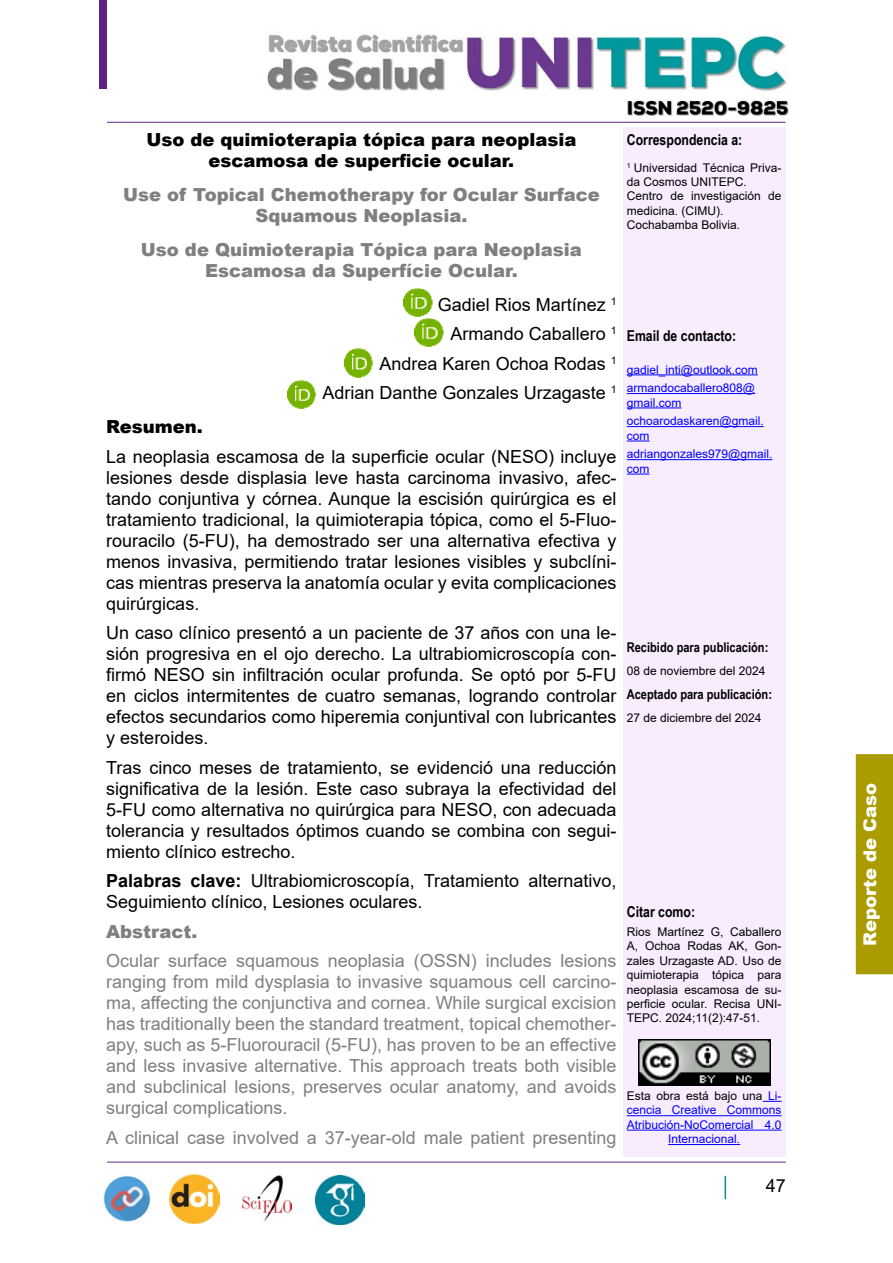
<style>
.page{position:relative;width:893px;height:1263px;background:#fff}
.page>*{position:absolute;margin:0;border:0;box-sizing:border-box;transform-origin:0 0}
.t1{font:18px/21px "Arial";color:#000;text-align:justify}
.t2{font:18px/21px "Arial";color:#7f7f7f;text-align:justify}
.t3{font:900 18px/21px "Arial";color:#7f7f7f;text-align:center}
.t4{font:900 18px/21px "Arial";color:#000;text-align:center}
.t5{font:900 18px "Arial";color:#fff}
.t6{font:700 15px "Arial Narrow";color:#000}
.t7{font:700 13.5px "Arial Narrow";color:#000}
.t8{font:12px/14.4px "Arial";color:#000}
.t9{font:12px/18.6px "Arial";color:#00f}
.s1{font-weight:700}
.s2{color:#000}
</style>
<div class="page">
<div style="left:100px;top:0;width:7px;height:89px;background:#622181"></div>
<hr style="left:107px;top:122px;width:679px;height:1px;background:#60247f">
<hr style="left:107px;top:1162px;width:679px;height:1px;background:#60247f">
<svg style="left:725px;top:1176px;width:1px;height:23px"></svg>
<div style="left:623px;top:128px;width:163px;height:1029px;background:#f8ecff"></div>
<div style="left:856px;top:754px;width:37px;height:220px;background:#aa9c00"></div>
<img style="left:103px;top:1175px;width:48px;height:47px">
<img style="left:170px;top:1174px;width:50px;height:50px">
<img style="left:242px;top:1176px;width:50px;height:46px">
<img style="left:316px;top:1176px;width:48px;height:48px">
<img style="left:267px;top:34px;width:520px;height:57px">
<img style="left:627px;top:100px;width:162px;height:16px">
<hr style="left:627px;top:374px;width:131px;height:1px;background:#00f">
<hr style="left:627px;top:393px;width:128px;height:1px;background:#00f">
<hr style="left:627px;top:407px;width:54px;height:1px;background:#00f">
<hr style="left:627px;top:426px;width:137px;height:1px;background:#00f">
<svg style="left:627px;top:441px;width:22px;height:1px"></svg>
<hr style="left:627px;top:459px;width:145px;height:1px;background:#00f">
<svg style="left:627px;top:474px;width:22px;height:1px"></svg>
<svg style="left:763px;top:1101px;width:19px;height:1px"></svg>
<hr style="left:627px;top:1115px;width:155px;height:1px;background:#00f">
<hr style="left:627px;top:1130px;width:155px;height:1px;background:#00f">
<hr style="left:668px;top:1144px;width:72px;height:1px;background:#00f">
<img style="left:638px;top:1039px;width:132px;height:47px">
<img style="left:404px;top:288px;width:29px;height:29px">
<img style="left:415px;top:318px;width:29px;height:29px">
<img style="left:344px;top:349px;width:29px;height:29px">
<img style="left:287px;top:380px;width:29px;height:29px">
<p class="t4" style="left:146px;top:129px;width:431px">Uso de quimioterapia tópica para neoplasia escamosa de superficie ocular.</p>
<p class="t3" style="left:123px;top:184px;width:478px">Use of Topical Chemotherapy for Ocular Surface<br>Squamous Neoplasia.</p>
<p class="t3" style="left:141px;top:238px;width:442px">Uso de Quimioterapia Tópica para Neoplasia<br>Escamosa da Superfície Ocular.</p>
<p class="t1" style="left:323px;top:290px;width:295px;line-height:29.5px;text-align:right">Gadiel Rios Martínez <sup>1<br></sup>Armando Caballero <sup>1<br></sup>Andrea Karen Ochoa Rodas <sup>1<br></sup>Adrian Danthe Gonzales Urzagaste <sup>1</sup></p>
<p class="t4" style="left:106px;top:416px;width:98px">Resumen.</p>
<p class="t1" style="left:106px;top:446px;width:512px">La neoplasia escamosa de la superficie ocular (NESO) incluye lesiones desde displasia leve hasta carcinoma invasivo, afec&shy;tando conjuntiva y córnea. Aunque la escisión quirúrgica es el tratamiento tradicional, la quimioterapia tópica, como el 5-Fluo&shy;rouracilo (5-FU), ha demostrado ser una alternativa efectiva y menos invasiva, permitiendo tratar lesiones visibles y subclíni&shy;cas mientras preserva la anatomía ocular y evita complicaciones quirúrgicas.</p>
<p class="t1" style="left:106px;top:622px;width:512px">Un caso clínico presentó a un paciente de 37 años con una le&shy;sión progresiva en el ojo derecho. La ultrabiomicroscopía con&shy;firmó NESO sin infiltración ocular profunda. Se optó por 5-FU en ciclos intermitentes de cuatro semanas, logrando controlar efectos secundarios como hiperemia conjuntival con lubricantes y esteroides.</p>
<p class="t1" style="left:106px;top:757px;width:512px">Tras cinco meses de tratamiento, se evidenció una reducción significativa de la lesión. Este caso subraya la efectividad del 5-FU como alternativa no quirúrgica para NESO, con adecuada tolerancia y resultados óptimos cuando se combina con segui&shy;miento clínico estrecho.</p>
<p class="t1" style="left:106px;top:870px;width:512px"><span class="s1">Palabras clave:</span> Ultrabiomicroscopía, Tratamiento alternativo,<br>Seguimiento clínico, Lesiones oculares.</p>
<p class="t3" style="left:106px;top:920px;width:93px">Abstract.</p>
<p class="t2" style="left:106px;top:950px;width:512px">Ocular surface squamous neoplasia (OSSN) includes lesions ranging from mild dysplasia to invasive squamous cell carcino&shy;ma, affecting the conjunctiva and cornea. While surgical excision has traditionally been the standard treatment, topical chemother&shy;apy, such as 5-Fluorouracil (5-FU), has proven to be an effective and less invasive alternative. This approach treats both visible and subclinical lesions, preserves ocular anatomy, and avoids surgical complications.</p>
<p class="t2" style="left:106px;top:1127px;width:512px">A clinical case involved a 37-year-old male patient presenting</p>
<p class="t6" style="left:627px;top:128px;width:117px">Correspondencia a:</p>
<p class="t8" style="left:627px;top:160px;width:156px"><sup>1</sup> Universidad Técnica Priva&shy;da Cosmos UNITEPC.<br>Centro de investigación de medicina. (CIMU).<br>Cochabamba Bolivia.</p>
<p class="t6" style="left:627px;top:324px;width:111px">Email de contacto:</p>
<p class="t9" style="left:627px;top:360px;width:132px">gadiel_inti@outlook.com armandocaballero808@</p>
<p class="t9" style="left:627px;top:393px;width:138px">gmail.com ochoarodaskaren@gmail.</p>
<p class="t9" style="left:627px;top:426px;width:147px">com adriangonzales979@gmail.</p>
<p class="t9" style="left:627px;top:459px;width:24px">com</p>
<p class="t7" style="left:627px;top:637px;width:143px">Recibido para publicación:</p>
<p class="t8" style="left:627px;top:663px;width:140px">08 de noviembre del 2024</p>
<p class="t7" style="left:627px;top:684px;width:147px">Aceptado para publicación:</p>
<p class="t8" style="left:627px;top:711px;width:136px">27 de diciembre del 2024</p>
<p class="t6" style="left:627px;top:901px;width:70px">Citar como:</p>
<p class="t8" style="left:627px;top:924px;width:156px;text-align:justify">Rios Martínez G, Caballero A, Ochoa Rodas AK, Gon&shy;zales Urzagaste AD. Uso de quimioterapia tópica para neoplasia escamosa de su&shy;perficie ocular. Recisa UNI-TEPC. 2024;11(2):47-51.</p>
<p class="t9" style="left:627px;top:1088px;width:156px;line-height:14.4px;text-align:center"><span class="s2">Esta obra está bajo una</span> Li&shy;cencia Creative Commons<br>Atribución-NoComercial 4.0<br>Internacional.</p>
<p class="t1" style="left:766px;top:1175px;width:22px">47</p>
<p class="t5" style="left:857px;top:946px;width:165px;rotate:-90deg">Reporte de Caso</p>
</div>
